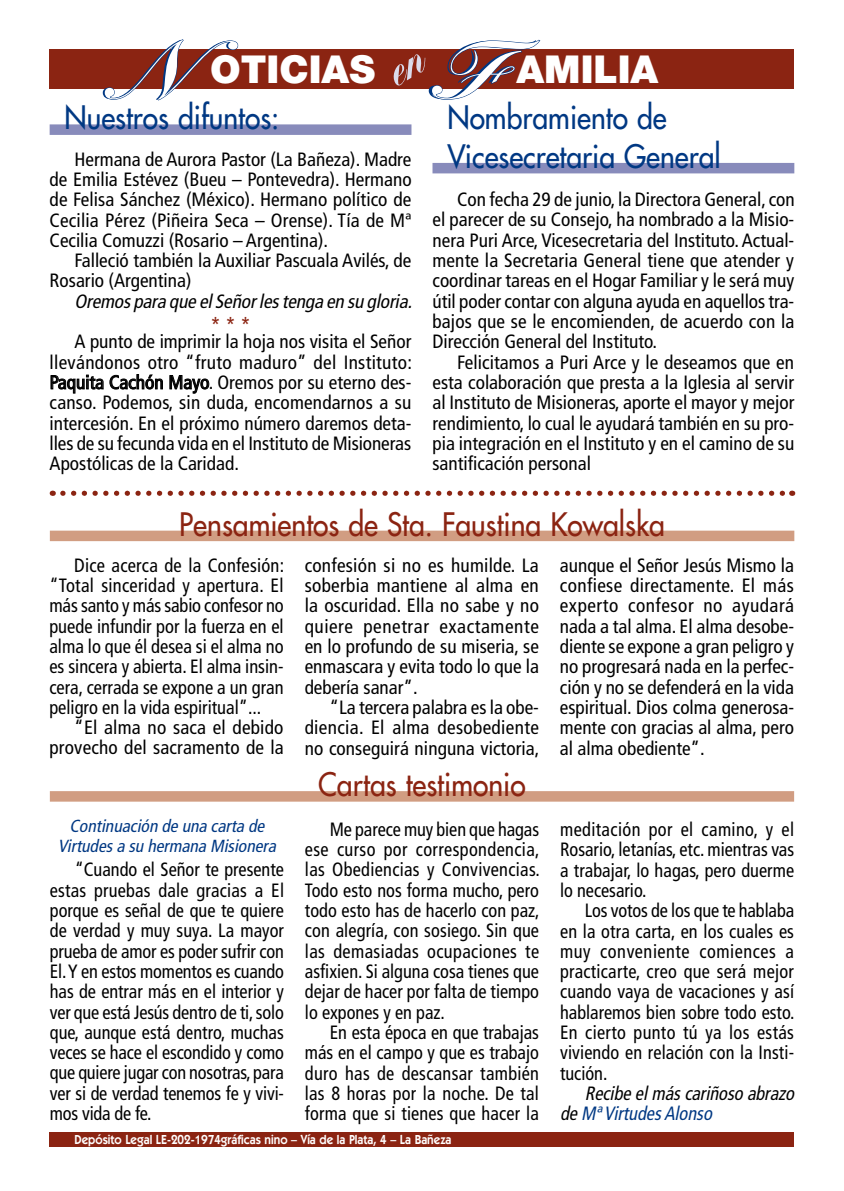
<style>
.page{position:relative;width:844px;height:1191px;background:#fff}
.page>*{position:absolute;margin:0;border:0;box-sizing:border-box;transform-origin:0 0}
.t1{font:900 78.75px "Kuenstler Script";color:#003883;scale:1.11 1}
.t2{font:900 38.5px "Helvetica Neue LT Std";color:#fff}
.t3{font:31.5px/38.5px "Futura";color:#003883;scale:.9 1}
.t4{font:31.5px "Futura";color:#8b2412;scale:.9 1}
.t5{font:condensed 22.75px "Frutiger";color:#8b2412;scale:.9 1}
.t6{font:condensed 19.25px/20.3px "Frutiger";color:#000;text-align:justify}
.t7{font:condensed 19.25px/20.3px "Frutiger";color:#000;text-align:justify;scale:.95 1}
.t8{font:condensed 19.25px/20.3px "Frutiger";color:#000;text-align:justify;scale:.96 1}
.t9{font:italic condensed 19.25px/20.3px "Frutiger";letter-spacing:-.235em;color:#000;scale:.95 1}
.t10{font:italic condensed 19.25px "Frutiger";letter-spacing:-.235em;color:#000}
.t11{font:italic condensed 17.5px/19.2px "Frutiger";letter-spacing:-.23em;color:#003883;text-align:center}
.t12{font:600 13.12px "Itc Kabel";color:#fff;scale:.9 1}
.s1{font-family:"Kuenstler Script";font-size:78.75px;color:#003883}
.s2{color:#003883}
</style>
<div class="page">
<div style="left:50px;top:1131px;width:744px;height:15px;background:#8b2412"></div>
<div style="left:50px;top:124px;width:361px;height:11px;background:#888bbb"></div>
<svg style="left:51px;top:374px;width:112px;height:19px"></svg>
<svg style="left:169px;top:375px;width:40px;height:19px"></svg>
<div style="left:432px;top:163px;width:362px;height:10px;background:#888bbb"></div>
<div style="left:50px;top:49px;width:743px;height:40px;background:#8b2412"></div>
<svg style="left:104px;top:39px;width:135px;height:62px"></svg>
<div style="left:50px;top:530px;width:744px;height:11px;background:#d19d82"></div>
<div style="left:50px;top:791px;width:743px;height:10px;background:#d19d82"></div>
<svg style="left:63px;top:490px;width:729px;height:6px"></svg>
<svg style="left:431px;top:39px;width:110px;height:61px"></svg>
<h2 class="t2" style="left:102px;top:46px;width:274px"><span class="s1">N</span>OTICIAS</h2>
<h3 class="t3" style="left:64px;top:99px;width:240px">Nuestros difuntos:</h3>
<p class="t6" style="left:50px;top:149px;width:363px;text-indent:25px">Hermana de Aurora Pastor (La Bañeza). Madre de Emilia Estévez (Bueu – Pontevedra). Hermano de Felisa Sánchez (México). Hermano político de Cecilia Pérez (Piñeira Seca – Orense). Tía de Mª Cecilia Comuzzi (Rosario – Argentina).</p>
<p class="t6" style="left:50px;top:250px;width:363px;text-indent:25px">Falleció también la Auxiliar Pascuala Avilés, de<br>Rosario (Argentina)</p>
<p class="t10" style="left:74px;top:290px;width:343px">Oremospara queelSeñorlestenga en su gloria.</p>
<p class="t5" style="left:210px;top:313px;width:46px">* * *</p>
<p class="t6" style="left:50px;top:332px;width:364px;text-indent:25px">A punto de imprimir la hoja nos visita el Señor llevándonos otro “fruto maduro” del Instituto:<br>Paquita Cachón Mayo. Oremos por su eterno des&shy;canso. Podemos, sin duda, encomendarnos a su intercesión. En el próximo número daremos deta&shy;lles de su fecunda vida en el Instituto de Misioneras Apostólicas de la Caridad.</p>
<h1 class="t1" style="left:429px;top:21px;width:63px">F</h1>
<h2 class="t2" style="left:516px;top:46px;width:143px">AMILIA</h2>
<h3 class="t3" style="left:447px;top:99px;width:305px">Nombramiento de<br>Vicesecretaria General</h3>
<p class="t6" style="left:432px;top:189px;width:363px;text-indent:25px">Con fecha 29 de junio, la Directora General, con el parecer de su Consejo, ha nombrado a la Misio&shy;nera Puri Arce, Vicesecretaria del Instituto. Actual&shy;mente la Secretaria General tiene que atender y coordinar tareas en el Hogar Familiar y le será muy útil poder contar con alguna ayuda en aquellos tra&shy;bajos que se le encomienden, de acuerdo con la Dirección General del Instituto.</p>
<p class="t6" style="left:432px;top:352px;width:363px;text-indent:25px">Felicitamos a Puri Arce y le deseamos que en esta colaboración que presta a la Iglesia al servir al Instituto de Misioneras, aporte el mayor y mejor rendimiento, lo cual le ayudará también en su pro&shy;pia integración en el Instituto y en el camino de su santificación personal</p>
<h3 class="t4" style="left:179px;top:504px;width:541px">Pensamientos de Sta. Faustina Kowalska</h3>
<p class="t8" style="left:49px;top:555px;width:246px;text-indent:25px">Dice acerca de la Confesión: “Total sinceridad y apertura. El más santo y más sabio confesor no puede infundir por la fuerza en el alma lo que él desea si el alma no es sincera y abierta. El alma insin&shy;cera, cerrada se expone a un gran peligro en la vida espiritual”...</p>
<p class="t6" style="left:49px;top:717px;width:236px;text-align:right">“El alma no saca el debido provecho del sacramento de la</p>
<p class="t11" style="left:58px;top:816px;width:223px">Continuación de una carta de<br>Virtudesa su hermana Misionera</p>
<p class="t7" style="left:50px;top:859px;width:248px;text-indent:25px">“Cuando el Señor te presente estas pruebas dale gracias a El porque es señal de que te quiere de verdad y muy suya. La mayor prueba de amor es poder sufrir con El. Y en estos momentos es cuando has de entrar más en el interior y ver que está Jesús dentro de ti, solo que, aunque está dentro, muchas veces se hace el escondido y como que quiere jugar con nosotras, para ver si de verdad tenemos fe y vivi&shy;mos vida de fe.</p>
<p class="t6" style="left:304px;top:555px;width:236px">confesión si no es humilde. La soberbia mantiene al alma en la oscuridad. Ella no sabe y no quiere penetrar exactamente en lo profundo de su miseria, se enmascara y evita todo lo que la debería sanar”.</p>
<p class="t6" style="left:304px;top:697px;width:236px;text-indent:25px">“La tercera palabra es la obe&shy;diencia. El alma desobediente no conseguirá ninguna victoria,</p>
<h3 class="t4" style="left:318px;top:764px;width:232px">Cartas testimonio</h3>
<p class="t7" style="left:305px;top:819px;width:249px;text-indent:25px">Me parece muy bien que hagas ese curso por correspondencia, las Obediencias y Convivencias.<br>Todo esto nos forma mucho, pero todo esto has de hacerlo con paz, con alegría, con sosiego. Sin que las demasiadas ocupaciones te asfixien. Si alguna cosa tienes que dejar de hacer por falta de tiempo lo expones y en paz.</p>
<p class="t7" style="left:305px;top:1022px;width:248px;text-indent:25px">En esta época en que trabajas más en el campo y que es trabajo duro has de descansar también las 8 horas por la noche. De tal forma que si tienes que hacer la</p>
<p class="t12" style="left:74px;top:1132px;width:420px">Depósito Legal LE-202-1974gráficas nino – Vía de la Plata, 4 – La Bañeza</p>
<p class="t6" style="left:559px;top:555px;width:236px">aunque el Señor Jesús Mismo la confiese directamente. El más experto confesor no ayudará nada a tal alma. El alma desobe&shy;diente se expone a gran peligro y no progresará nada en la perfec&shy;ción y no se defenderá en la vida espiritual. Dios colma generosa&shy;mente con gracias al alma, pero al alma obediente”.</p>
<p class="t7" style="left:560px;top:819px;width:248px">meditación por el camino, y el Rosario, letanías, etc. mientras vas a trabajar, lo hagas, pero duerme lo necesario.</p>
<p class="t7" style="left:560px;top:900px;width:248px;text-indent:25px">Los votos de los que te hablaba en la otra carta, en los cuales es muy conveniente comiences a practicarte, creo que será mejor cuando vaya de vacaciones y así hablaremos bien sobre todo esto.<br>En cierto punto tú ya los estás viviendo en relación con la Insti&shy;tución.</p>
<p class="t9" style="left:560px;top:1083px;width:252px;text-indent:25px">Recibeelmáscariñoso abrazo de<span class="s2">MªVirtudesAlonso</span></p>
</div>
